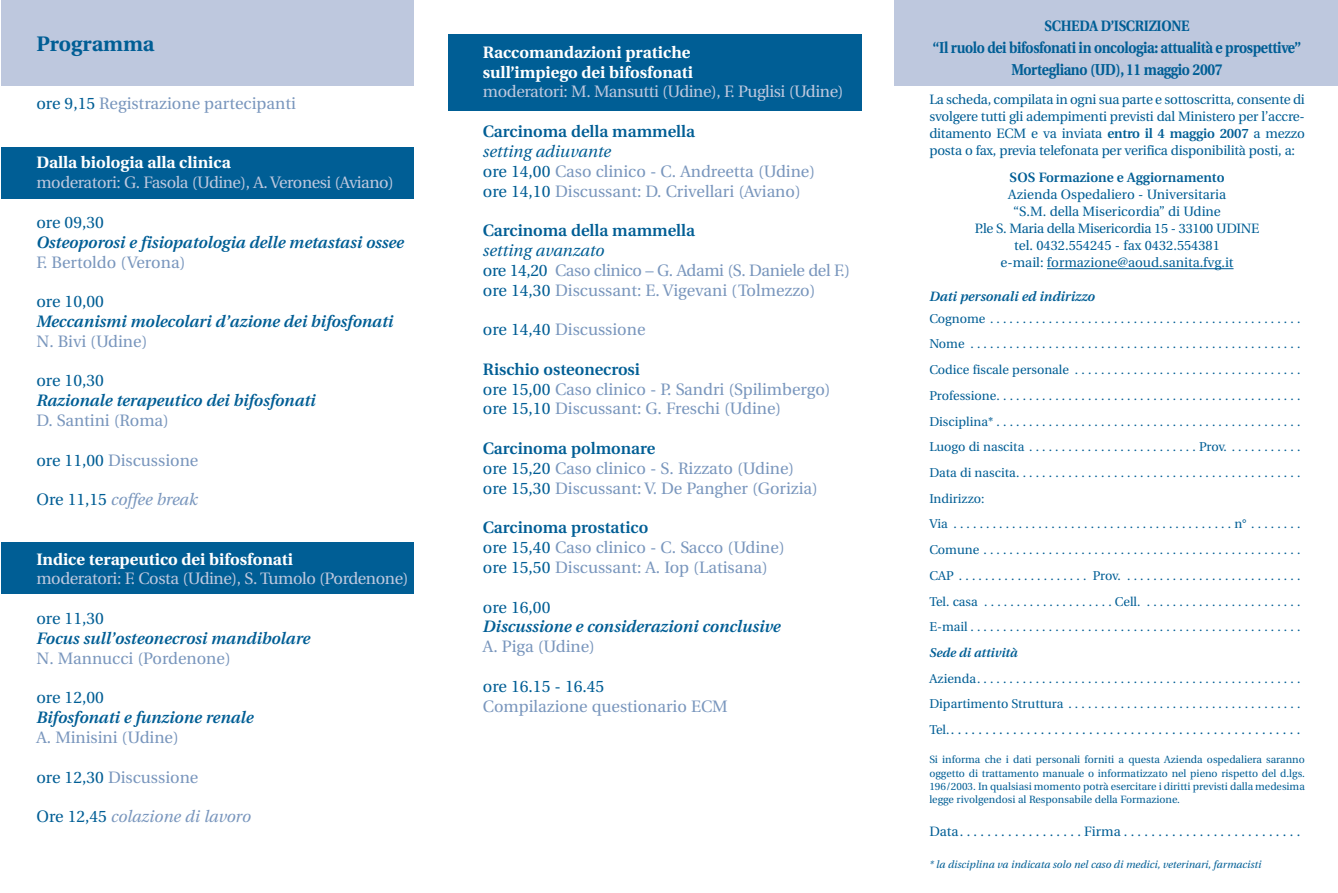
<style>
.page{position:relative;width:1338px;height:893px;background:#fff}
.page>*{position:absolute;margin:0;border:0;box-sizing:border-box;transform-origin:0 0}
.t1{font:700 21px "Utopia";color:#005e95}
.t2{font:16.5px/19.8px "Utopia";color:#7996bd}
.t3{font:italic 600 16.5px "Utopia";color:#005e95}
.t4{font:16.5px "Utopia";letter-spacing:-.025em;color:#bec8de}
.t5{font:700 16.5px/19.8px "Utopia";color:#fff}
.t6{font:16.5px/19.8px "Utopia";letter-spacing:-.02em;color:#7996bd}
.t7{font:16.5px "Utopia";color:#005e95}
.t8{font:italic 16.5px "Utopia";color:#7996bd}
.t9{font:600 16.5px "Utopia";color:#005e95}
.t10{font:700 15.75px/21.9px "Utopia";letter-spacing:-.025em;color:#005e95;text-align:center;scale:.88 1}
.t11{font:700 15px "Utopia";letter-spacing:-.025em;color:#005e95;scale:.9 1}
.t12{font:13.5px/17.1px "Utopia";color:#005e95;text-align:justify}
.t13{font:600 13.5px "Utopia";color:#005e95}
.t14{font:italic 600 13.5px "Utopia";color:#005e95}
.t15{font:12.75px/25.7px "Utopia";color:#005e95}
.t16{font:italic 600 12.75px "Utopia";color:#005e95}
.t17{font:10.5px/13.5px "Utopia";color:#005e95;text-align:justify}
.t18{font:italic 10.5px "Utopia";color:#005e95}
.s1{color:#005e95}
.s2{font-style:normal;color:#005e95}
.s3{font-style:italic;color:#005e95}
.s4{font-weight:600;color:#005e95}
.s5{font-weight:600}
.s6{font-size:12.75px}
</style>
<div class="page">
<div style="left:1px;top:542px;width:412px;height:52px;background:#005e95"></div>
<div style="left:1px;top:0;width:412px;height:85px;background:#bec8de"></div>
<div style="left:1px;top:148px;width:412px;height:51px;background:#005e95"></div>
<div style="left:448px;top:34px;width:413px;height:77px;background:#005e95"></div>
<div style="left:894px;top:0;width:444px;height:85px;background:#bec8de"></div>
<svg style="left:1047px;top:268px;width:17px;height:1px"></svg>
<hr style="left:1064px;top:268px;width:170px;height:1px;background:#005e95">
<h1 class="t1" style="left:36px;top:36px;width:119px">Programma</h1>
<p class="t2" style="left:36px;top:95px;width:261px"><span class="s1">ore 9,15</span> Registrazione partecipanti</p>
<p class="t5" style="left:36px;top:154px;width:196px">Dalla biologia alla clinica</p>
<p class="t4" style="left:36px;top:176px;width:359px">moderatori: G. Fasola (Udine), A. Veronesi (Aviano)</p>
<p class="t7" style="left:36px;top:216px;width:69px">ore 09,30</p>
<p class="t3" style="left:36px;top:235px;width:369px">Osteoporosi e fisiopatologia delle metastasi ossee</p>
<p class="t2" style="left:36px;top:253px;width:150px">F. Bertoldo (Verona)</p>
<p class="t7" style="left:36px;top:295px;width:69px">ore 10,00</p>
<p class="t3" style="left:36px;top:315px;width:358px">Meccanismi molecolari d’azione dei bifosfonati</p>
<p class="t2" style="left:36px;top:333px;width:112px">N. Bivi (Udine)</p>
<p class="t7" style="left:36px;top:374px;width:69px">ore 10,30</p>
<p class="t3" style="left:36px;top:394px;width:281px">Razionale terapeutico dei bifosfonati</p>
<p class="t2" style="left:36px;top:412px;width:134px">D. Santini (Roma)</p>
<p class="t2" style="left:36px;top:451px;width:163px"><span class="s1">ore 11,00</span> Discussione</p>
<p class="t8" style="left:36px;top:493px;width:163px"><span class="s2">Ore 11,15</span> coffee break</p>
<p class="t5" style="left:36px;top:550px;width:258px">Indice terapeutico dei bifosfonati</p>
<p class="t4" style="left:36px;top:572px;width:374px">moderatori: F. Costa (Udine), S. Tumolo (Pordenone)</p>
<p class="t7" style="left:36px;top:612px;width:69px">ore 11,30</p>
<p class="t3" style="left:36px;top:631px;width:275px">Focus sull’osteonecrosi mandibolare</p>
<p class="t2" style="left:36px;top:649px;width:196px">N. Mannucci (Pordenone)</p>
<p class="t7" style="left:36px;top:691px;width:69px">ore 12,00</p>
<p class="t3" style="left:36px;top:711px;width:219px">Bifosfonati e funzione renale</p>
<p class="t2" style="left:36px;top:729px;width:144px">A. Minisini (Udine)</p>
<p class="t2" style="left:36px;top:768px;width:163px"><span class="s1">ore 12,30</span> Discussione</p>
<p class="t8" style="left:36px;top:810px;width:216px"><span class="s2">Ore 12,45</span> colazione di lavoro</p>
<p class="t5" style="left:483px;top:44px;width:212px">Raccomandazioni pratiche sull’impiego dei bifosfonati</p>
<p class="t4" style="left:483px;top:85px;width:362px">moderatori: M. Mansutti (Udine), F. Puglisi (Udine)</p>
<p class="t9" style="left:483px;top:125px;width:214px">Carcinoma della mammella</p>
<p class="t2" style="left:483px;top:143px;width:334px"><span class="s3">setting adiuvante<br></span><span class="s1">ore 14,00</span> Caso clinico - C. Andreetta (Udine) <span class="s1">ore 14,10</span> Discussant: D. Crivellari (Aviano)</p>
<p class="t9" style="left:483px;top:224px;width:214px">Carcinoma della mammella</p>
<p class="t6" style="left:483px;top:242px;width:369px"><span class="s3">setting avanzato<br></span><span class="s1">ore 14,20</span> Caso clinico – G. Adami (S. Daniele del F.) <span class="s1">ore 14,30</span> Discussant: E. Vigevani (Tolmezzo)</p>
<p class="t2" style="left:483px;top:321px;width:164px"><span class="s1">ore 14,40</span> Discussione</p>
<p class="t2" style="left:483px;top:361px;width:349px"><span class="s4">Rischio osteonecrosi<br></span><span class="s1">ore 15,00</span> Caso clinico - P. Sandri (Spilimbergo) <span class="s1">ore 15,10</span> Discussant: G. Freschi (Udine)</p>
<p class="t2" style="left:483px;top:440px;width:337px"><span class="s4">Carcinoma polmonare<br></span><span class="s1">ore 15,20</span> Caso clinico - S. Rizzato (Udine) <span class="s1">ore 15,30</span> Discussant: V. De Pangher (Gorizia)</p>
<p class="t2" style="left:483px;top:519px;width:303px"><span class="s4">Carcinoma prostatico<br></span><span class="s1">ore 15,40</span> Caso clinico - C. Sacco (Udine) <span class="s1">ore 15,50</span> Discussant: A. Iop (Latisana)</p>
<p class="t7" style="left:483px;top:600px;width:69px">ore 16,00</p>
<p class="t3" style="left:483px;top:620px;width:299px">Discussione e considerazioni conclusive</p>
<p class="t2" style="left:483px;top:638px;width:114px">A. Piga (Udine)</p>
<p class="t7" style="left:483px;top:679px;width:123px">ore 16.15 - 16.45</p>
<p class="t2" style="left:483px;top:697px;width:246px">Compilazione questionario ECM</p>
<p class="t11" style="left:1045px;top:20px;width:163px">SCHEDA D’ISCRIZIONE</p>
<p class="t10" style="left:933px;top:38px;width:420px">“Il ruolo dei bifosfonati in oncologia: attualità e prospettive”<br>Mortegliano (UD), 11 maggio 2007</p>
<p class="t12" style="left:929px;top:92px;width:377px">La scheda, compilata in ogni sua parte e sottoscritta, consente di svolgere tutti gli adempimenti previsti dal Ministero per l’accre&shy;ditamento ECM e va inviata <span class="s5">entro il 4 maggio 2007</span> a mezzo posta o fax, previa telefonata per verifica disponibilità posti, a:</p>
<p class="t13" style="left:1010px;top:172px;width:216px">SOS Formazione e Aggiornamento</p>
<p class="t12" style="left:975px;top:187px;width:286px;text-align:center">Azienda Ospedaliero - Universitaria<br>“S.M. della Misericordia” di Udine<br>P.le S. Maria della Misericordia 15 - 33100 UDINE tel. 0432.554245 - fax 0432.554381<br>e-mail: formazione@aoud.sanita.fvg.it</p>
<p class="t14" style="left:929px;top:291px;width:167px">Dati personali ed indirizzo</p>
<p class="t15" style="left:929px;top:306px;width:373px">Cognome . . . . . . . . . . . . . . . . . . . . . . . . . . . . . . . . . . . . . . . . . . . . . . . .<br>Nome . . . . . . . . . . . . . . . . . . . . . . . . . . . . . . . . . . . . . . . . . . . . . . . . . . .<br>Codice fiscale personale . . . . . . . . . . . . . . . . . . . . . . . . . . . . . . . . . . .<br>Professione. . . . . . . . . . . . . . . . . . . . . . . . . . . . . . . . . . . . . . . . . . . . . . .<br>Disciplina* . . . . . . . . . . . . . . . . . . . . . . . . . . . . . . . . . . . . . . . . . . . . . . .<br>Luogo di nascita . . . . . . . . . . . . . . . . . . . . . . . . . . Prov. . . . . . . . . . . .<br>Data di nascita. . . . . . . . . . . . . . . . . . . . . . . . . . . . . . . . . . . . . . . . . . . .<br>Indirizzo:<br>Via . . . . . . . . . . . . . . . . . . . . . . . . . . . . . . . . . . . . . . . . . . . n° . . . . . . . .<br>Comune . . . . . . . . . . . . . . . . . . . . . . . . . . . . . . . . . . . . . . . . . . . . . . . . .<br>CAP . . . . . . . . . . . . . . . . . . . . Prov. . . . . . . . . . . . . . . . . . . . . . . . . . . .<br>Tel. casa . . . . . . . . . . . . . . . . . . . . Cell. . . . . . . . . . . . . . . . . . . . . . . . .<br>E-mail . . . . . . . . . . . . . . . . . . . . . . . . . . . . . . . . . . . . . . . . . . . . . . . . . . .</p>
<p class="t16" style="left:929px;top:647px;width:90px">Sede di attività</p>
<p class="t15" style="left:929px;top:666px;width:373px">Azienda. . . . . . . . . . . . . . . . . . . . . . . . . . . . . . . . . . . . . . . . . . . . . . . . . .<br>Dipartimento Struttura . . . . . . . . . . . . . . . . . . . . . . . . . . . . . . . . . . . .</p>
<p class="t12" style="left:929px;top:722px;width:372px"><span class="s6">Tel.</span>. . . . . . . . . . . . . . . . . . . . . . . . . . . . . . . . . . . . . . . . . . . . . . . . . . .</p>
<p class="t17" style="left:929px;top:753px;width:377px">Si informa che i dati personali forniti a questa Azienda ospedaliera saranno oggetto di trattamento manuale o informatizzato nel pieno rispetto del d.lgs.<br>196/2003. In qualsiasi momento potrà esercitare i diritti previsti dalla medesima legge rivolgendosi al Responsabile della Formazione.</p>
<p class="t12" style="left:929px;top:824px;width:372px">Data. . . . . . . . . . . . . . . . . . Firma . . . . . . . . . . . . . . . . . . . . . . . . . .</p>
<p class="t18" style="left:929px;top:860px;width:334px">* la disciplina va indicata solo nel caso di medici, veterinari, farmacisti</p>
</div>
